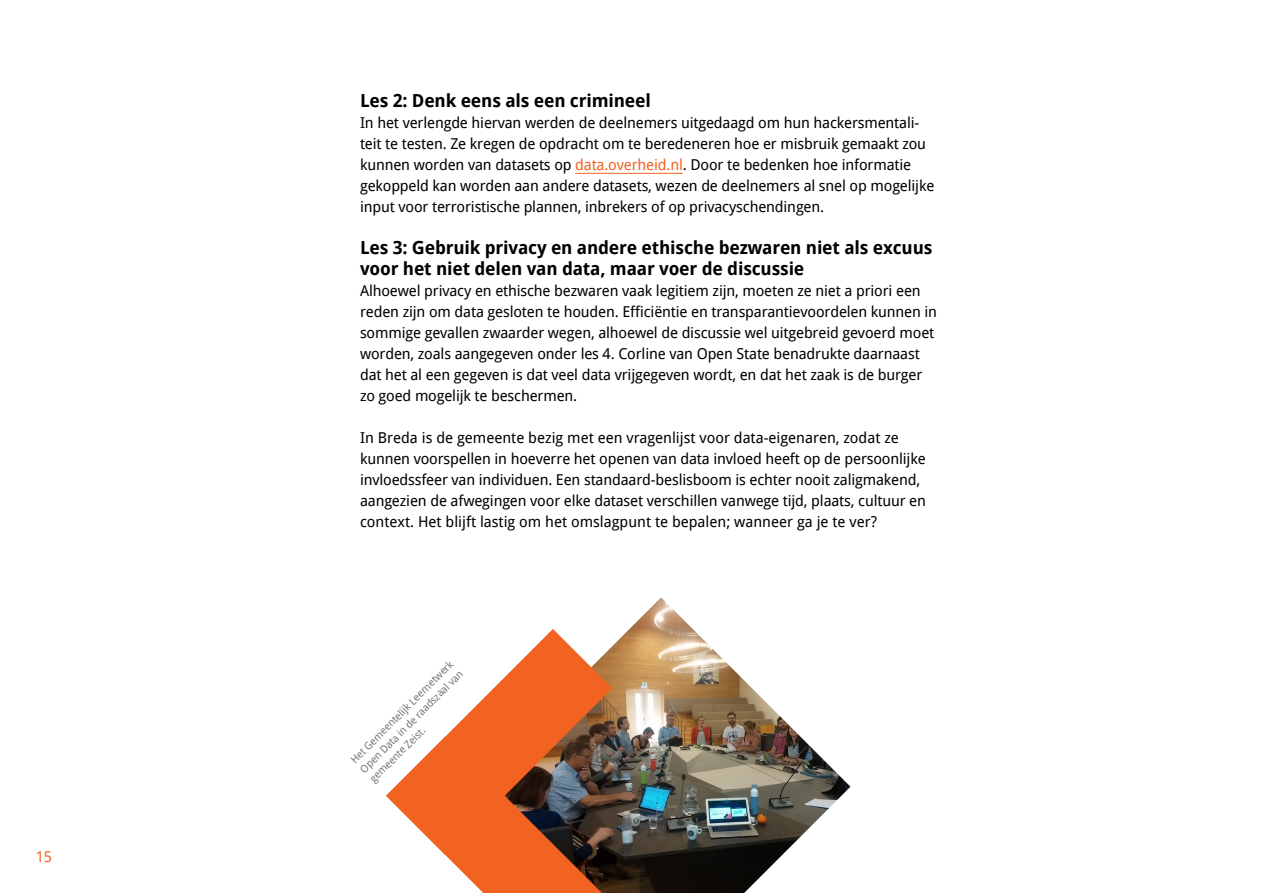
<style>
.page{position:relative;width:1263px;height:893px;background:#fff}
.page>*{position:absolute;margin:0;border:0;box-sizing:border-box;transform-origin:0 0}
.t1{font:700 18px/21px "Droid Sans";letter-spacing:-.01em;color:#000}
.t2{font:15px/21px "Droid Sans";letter-spacing:-.01em;color:#000}
.t3{font:15px "Droid Sans";color:#f26322}
.t4{font:10.5px/13.5px "Droid Sans";color:#77787b;text-align:justify}
.s1{color:#f26322}
</style>
<div class="page">
<hr style="left:575px;top:173px;width:108px;height:1px;background:#f26322">
<img style="left:602px;top:597px;width:248px;height:296px">
<svg style="left:446px;top:629px;width:166px;height:226px;fill:#f26322"></svg>
<svg style="left:386px;top:736px;width:216px;height:157px"></svg>
<p class="t3" style="left:36px;top:846px;width:18px">15</p>
<p class="t1" style="left:360px;top:90px;width:292px">Les 2: Denk eens als een crimineel</p>
<p class="t2" style="left:360px;top:112px;width:576px">In het verlengde hiervan werden de deelnemers uitgedaagd om hun hackersmentali&shy;teit te testen. Ze kregen de opdracht om te beredeneren hoe er misbruik gemaakt zou kunnen worden van datasets op <span class="s1">data.overheid.nl</span>. Door te bedenken hoe informatie gekoppeld kan worden aan andere datasets, wezen de deelnemers al snel op mogelijke input voor terroristische plannen, inbrekers of op privacyschendingen.</p>
<p class="t1" style="left:360px;top:237px;width:574px">Les 3: Gebruik privacy en andere ethische bezwaren niet als excuus voor het niet delen van data, maar voer de discussie</p>
<p class="t2" style="left:360px;top:280px;width:579px">Alhoewel privacy en ethische bezwaren vaak legitiem zijn, moeten ze niet a priori een reden zijn om data gesloten te houden. Efficiëntie en transparantievoordelen kunnen in sommige gevallen zwaarder wegen, alhoewel de discussie wel uitgebreid gevoerd moet worden, zoals aangegeven onder les 4. Corline van Open State benadrukte daarnaast dat het al een gegeven is dat veel data vrijgegeven wordt, en dat het zaak is de burger zo goed mogelijk te beschermen.</p>
<p class="t2" style="left:360px;top:427px;width:567px">In Breda is de gemeente bezig met een vragenlijst voor data-eigenaren, zodat ze kunnen voorspellen in hoeverre het openen van data invloed heeft op de persoonlijke invloedssfeer van individuen. Een standaard-beslisboom is echter nooit zaligmakend, aangezien de afwegingen voor elke dataset verschillen vanwege tijd, plaats, cultuur en context. Het blijft lastig om het omslagpunt te bepalen; wanneer ga je te ver?</p>
<p class="t4" style="left:347px;top:756px;width:142px;rotate:-45deg">Het Gemeentelijk Leernetwerk Open Data in de raadszaal van gemeente Zeist.</p>
</div>
